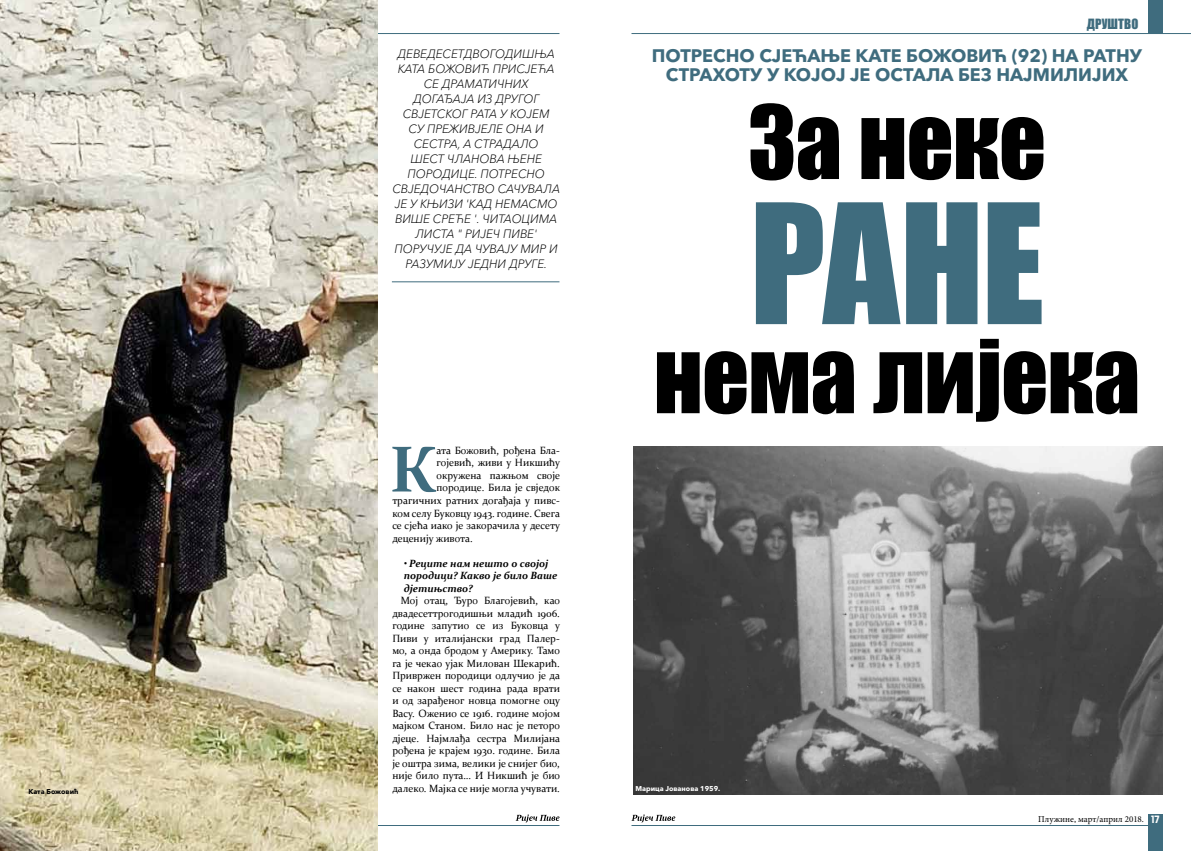
<style>
.page{position:relative;width:1191px;height:851px;background:#fff}
.page>*{position:absolute;margin:0;border:0;box-sizing:border-box;transform-origin:0 0}
.t1{font:154px "Impact";color:#3f6c7e}
.t2{font:94px "Impact";letter-spacing:-.01em;color:#000}
.t3{font:700 65.4px "Constantia";color:#3f6c7e}
.t4{font:700 18px/19px "Avenir Next Cyr";color:#3f6c7e;text-align:center}
.t5{font:13px "Impact";letter-spacing:.01em;color:#3f6c7e}
.t6{font:italic 300 12px/15px "Avenir Next Cyr";color:#000;text-align:center}
.t7{font:10.5px/12.5px "Constantia";color:#000;text-align:justify}
.t8{font:italic 700 10.5px/12.5px "Constantia";color:#000}
.t9{font:9px "Minion Pro";color:#000}
.t10{font:700 7px "Avenir Next Cyr";color:#fff}
.t11{font:700 7px "Avenir Next Cyr";color:#000}
.s1{font-family:"Antenna Cond";font-weight:700;font-size:10px;color:#fff}
</style>
<div class="page">
<hr style="left:0;top:33px;width:559px;height:1px;background:#3f6c7e">
<hr style="left:392px;top:281px;width:167px;height:1px;background:#3f6c7e">
<hr style="left:631px;top:33px;width:560px;height:1px;background:#3f6c7e">
<svg style="left:515px;top:814px;width:44px;height:8px"></svg>
<hr style="left:33px;top:824px;width:526px;height:1px;background:#3f6c7e">
<hr style="left:631px;top:824px;width:526px;height:1px;background:#3f6c7e">
<div style="left:1148px;top:814px;width:14px;height:36px;background:#3f6c7e"></div>
<svg style="left:631px;top:814px;width:44px;height:8px"></svg>
<div style="left:1148px;top:0;width:14px;height:34px;background:#3f6c7e"></div>
<img style="left:633px;top:446px;width:529px;height:348px">
<img style="left:0;top:0;width:378px;height:850px">
<p class="t11" style="left:28px;top:787px;width:52px">Ката Божовић</p>
<p class="t6" style="left:392px;top:46px;width:169px">ДЕВЕДЕСЕТДВОГОДИШЊА<br>КАТА БОЖОВИЋ ПРИСЈЕЋА<br>СЕ ДРАМАТИЧНИХ<br>ДОГАЂАЈА ИЗ ДРУГОГ<br>СВЈЕТСКОГ РАТА У КОЈЕМ<br>СУ ПРЕЖИВЈЕЛЕ ОНА И<br>СЕСТРА, А СТРАДАЛО<br>ШЕСТ ЧЛАНОВА ЊЕНЕ<br>ПОРОДИЦЕ. ПОТРЕСНО<br>СВЈЕДОЧАНСТВО САЧУВАЛА<br>ЈЕ У КЊИЗИ 'КАД НЕМАСМО<br>ВИШЕ СРЕЋЕ '. ЧИТАОЦИМА<br>ЛИСТА " РИЈЕЧ ПИВЕ'<br>ПОРУЧУЈЕ ДА ЧУВАЈУ МИР И<br>РАЗУМИЈУ ЈЕДНИ ДРУГЕ.</p>
<h3 class="t3" style="left:389px;top:424px;width:48px">К</h3>
<p class="t7" style="left:436px;top:443px;width:125px">ата Божовић, рођена Бла-</p>
<p class="t7" style="left:436px;top:456px;width:125px">гојевић, живи у Никшићу</p>
<p class="t7" style="left:436px;top:468px;width:125px">окружена пажњом своје</p>
<p class="t7" style="left:436px;top:481px;width:125px">породице. Била је свједок</p>
<p class="t7" style="left:392px;top:493px;width:169px">трагичних ратних догађаја у пивс-</p>
<p class="t7" style="left:392px;top:506px;width:169px">ком селу Буковцу 1943. године. Свега</p>
<p class="t7" style="left:392px;top:518px;width:169px">се сјећа иако је закорачила у десету</p>
<p class="t7" style="left:392px;top:531px;width:82px">деценију живота.</p>
<p class="t8" style="left:404px;top:556px;width:155px">• Реците нам нешто о својој породици? Какво је било Ваше дјетињство?</p>
<p class="t7" style="left:392px;top:593px;width:169px;text-indent:9px">Мој отац, Ђуро Благојевић, као двадесеттрогодишњи младић 1906. године запутио се из Буковца у Пиви у италијански град Палер&shy;мо, а онда бродом у Америку. Тамо га је чекао ујак Милован Шекарић.<br>Привржен породици одлучио је да се након шест година рада врати и од зарађеног новца помогне оцу Васу. Оженио се 1916. године мојом мајком Станом. Било нас је петоро дјеце. Најмлађа сестра Милијана рођена је крајем 1930. године. Била је оштра зима, велики је снијег био, није било пута… И Никшић је био далеко. Мајка се није могла учувати.</p>
<p class="t5" style="left:1086px;top:14px;width:53px">ДРУШТВО</p>
<h3 class="t4" style="left:652px;top:46px;width:492px">ПОТРЕСНО СЈЕЋАЊЕ КАТЕ БОЖОВИЋ (92) НА РАТНУ<br>СТРАХОТУ У КОЈОЈ ЈЕ ОСТАЛА БЕЗ НАЈМИЛИЈИХ</h3>
<h2 class="t2" style="left:748px;top:69px;width:300px">За неке</h2>
<h1 class="t1" style="left:749px;top:144px;width:296px">РАНЕ</h1>
<h2 class="t2" style="left:653px;top:303px;width:488px">нема лијека</h2>
<p class="t10" style="left:635px;top:784px;width:86px">Марица Јованова 1959.</p>
<p class="t9" style="left:1038px;top:812px;width:123px">Плужине, март/април 2018. <span class="s1">17</span></p>
</div>
